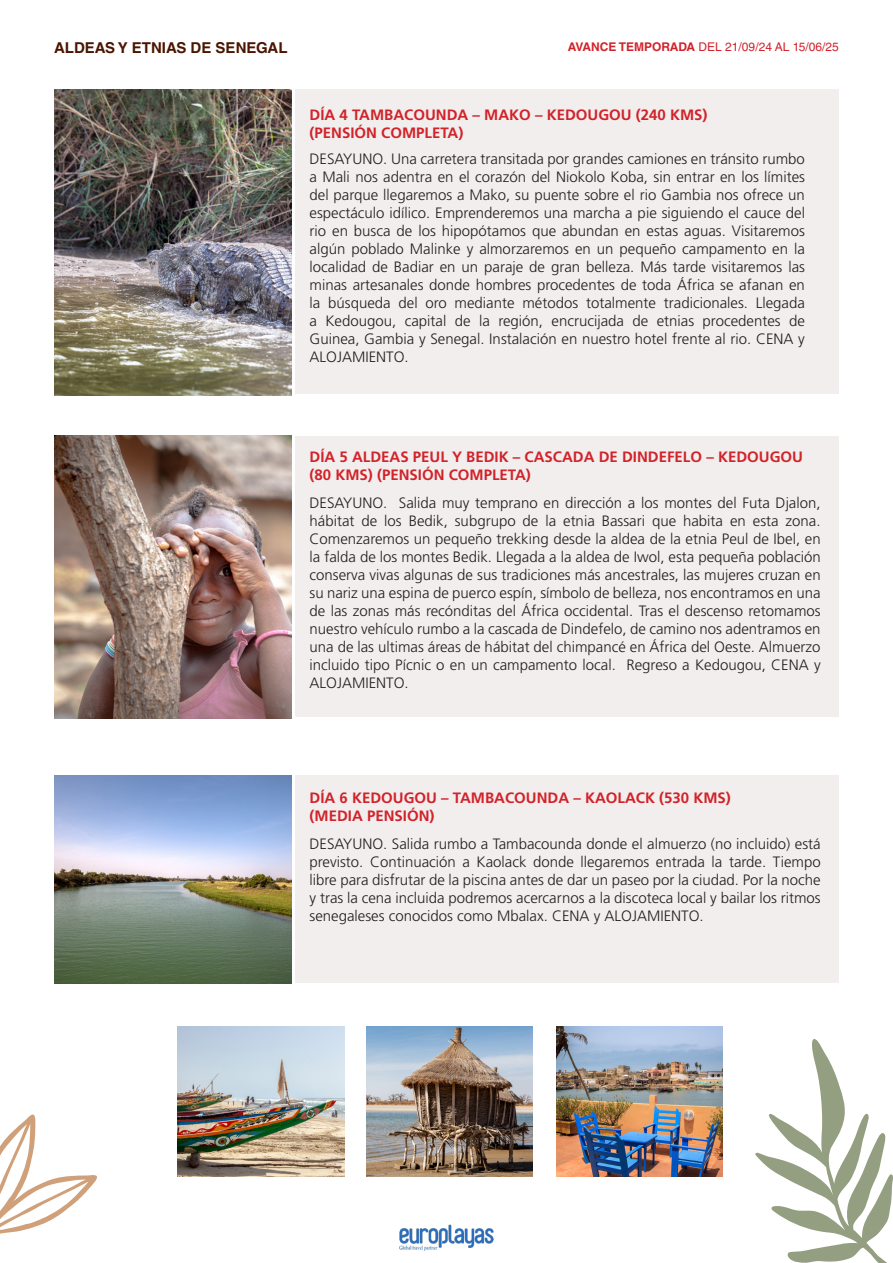
<style>
.page{position:relative;width:893px;height:1263px;background:#fff}
.page>*{position:absolute;margin:0;border:0;box-sizing:border-box;transform-origin:0 0}
.t1{font:300 15px/18px "Frutiger LT Std";color:#231f20;text-align:justify}
.t2{font:700 15px "Frutiger LT Std";color:#d1232a}
.t3{font:700 15px "Helvetica LT Std";color:#4a1600}
.t4{font:12px "Helvetica LT Std";color:#d1232a}
.s1{font-weight:700}
</style>
<div class="page">
<svg style="left:755px;top:1039px;width:138px;height:224px"></svg>
<svg style="left:0;top:1114px;width:97px;height:120px"></svg>
<div style="left:296px;top:89px;width:543px;height:304px;background:#f2eeee"></div>
<div style="left:296px;top:436px;width:543px;height:281px;background:#f2eeee"></div>
<div style="left:296px;top:775px;width:543px;height:207px;background:#f2eeee"></div>
<img style="left:54px;top:775px;width:238px;height:208px">
<img style="left:54px;top:436px;width:238px;height:283px">
<img style="left:54px;top:89px;width:238px;height:306px">
<img style="left:399px;top:1225px;width:95px;height:25px">
<img style="left:177px;top:1026px;width:167px;height:150px">
<img style="left:366px;top:1026px;width:167px;height:150px">
<img style="left:556px;top:1026px;width:167px;height:150px">
<p class="t3" style="left:54px;top:39px;width:235px">ALDEAS Y ETNIAS DE SENEGAL</p>
<p class="t4" style="left:568px;top:40px;width:273px"><span class="s1">AVANCE TEMPORADA</span> DEL 21/09/24 AL 15/06/25</p>
<p class="t2" style="left:310px;top:106px;width:399px">DÍA 4 TAMBACOUNDA – MAKO – KEDOUGOU (240 KMS)</p>
<p class="t2" style="left:310px;top:124px;width:155px">(PENSIÓN COMPLETA)</p>
<p class="t1" style="left:310px;top:150px;width:497px">DESAYUNO. Una carretera transitada por grandes camiones en tránsito rumbo a Mali nos adentra en el corazón del Niokolo Koba, sin entrar en los límites del parque llegaremos a Mako, su puente sobre el rio Gambia nos ofrece un espectáculo idílico. Emprenderemos una marcha a pie siguiendo el cauce del rio en busca de los hipopótamos que abundan en estas aguas. Visitaremos algún poblado Malinke y almorzaremos en un pequeño campamento en la localidad de Badiar en un paraje de gran belleza. Más tarde visitaremos las minas artesanales donde hombres procedentes de toda África se afanan en la búsqueda del oro mediante métodos totalmente tradicionales. Llegada a Kedougou, capital de la región, encrucijada de etnias procedentes de Guinea, Gambia y Senegal. Instalación en nuestro hotel frente al rio. CENA y ALOJAMIENTO.</p>
<p class="t2" style="left:310px;top:448px;width:495px">DÍA 5 ALDEAS PEUL Y BEDIK – CASCADA DE DINDEFELO – KEDOUGOU</p>
<p class="t2" style="left:310px;top:466px;width:223px">(80 KMS) (PENSIÓN COMPLETA)</p>
<p class="t1" style="left:310px;top:494px;width:513px">DESAYUNO. Salida muy temprano en dirección a los montes del Futa Djalon, hábitat de los Bedik, subgrupo de la etnia Bassari que habita en esta zona.<br>Comenzaremos un pequeño trekking desde la aldea de la etnia Peul de Ibel, en la falda de los montes Bedik. Llegada a la aldea de Iwol, esta pequeña población conserva vivas algunas de sus tradiciones más ancestrales, las mujeres cruzan en su nariz una espina de puerco espín, símbolo de belleza, nos encontramos en una de las zonas más recónditas del África occidental. Tras el descenso retomamos nuestro vehículo rumbo a la cascada de Dindefelo, de camino nos adentramos en una de las ultimas áreas de hábitat del chimpancé en África del Oeste. Almuerzo incluido tipo Pícnic o en un campamento local. Regreso a Kedougou, CENA y ALOJAMIENTO.</p>
<p class="t2" style="left:310px;top:789px;width:423px">DÍA 6 KEDOUGOU – TAMBACOUNDA – KAOLACK (530 KMS)</p>
<p class="t2" style="left:310px;top:807px;width:127px">(MEDIA PENSIÓN)</p>
<p class="t1" style="left:310px;top:835px;width:513px">DESAYUNO. Salida rumbo a Tambacounda donde el almuerzo (no incluido) está previsto. Continuación a Kaolack donde llegaremos entrada la tarde. Tiempo libre para disfrutar de la piscina antes de dar un paseo por la ciudad. Por la noche y tras la cena incluida podremos acercarnos a la discoteca local y bailar los ritmos senegaleses conocidos como Mbalax. CENA y ALOJAMIENTO.</p>
</div>
